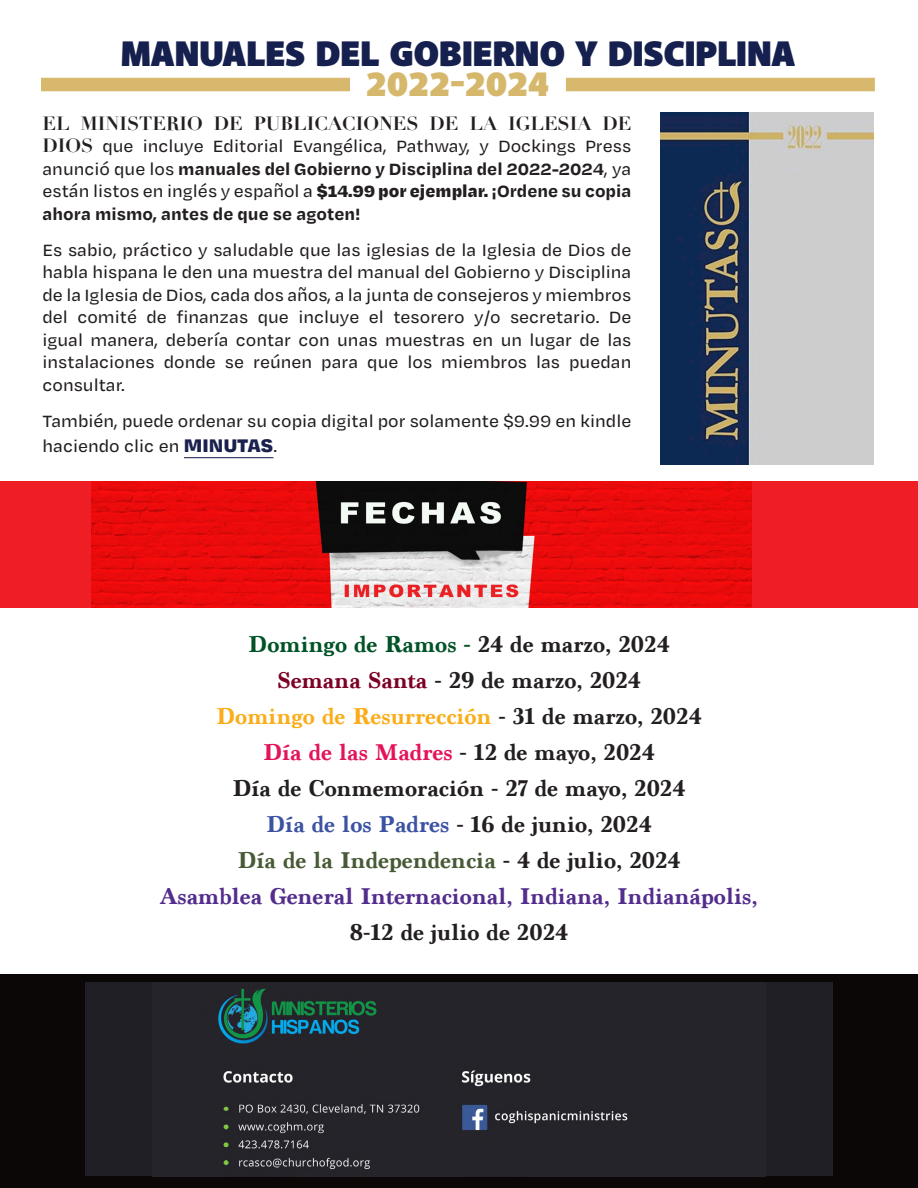
<style>
.page{position:relative;width:918px;height:1188px;background:#fff}
.page>*{position:absolute;margin:0;border:0;box-sizing:border-box;transform-origin:0 0}
.H1_Header{font:900 36px "Akagi Pro";color:#16204e}
.H1_Header-2{font:900 36px "Akagi Pro";color:#d6b86d}
.H1_Header-3{font:700 24px/36px "Marion";color:#231f20;text-align:center}
.Paragraph{font:500 18.75px/22.5px "Degular Text";color:#231f20;text-align:justify}
.s1{font-family:"Didot";font-weight:700}
.s2{font-weight:700}
.s3{font-weight:900}
.s4{font-weight:900;font-size:21px;color:#1a214e}
.s5{color:#005227}
.s6{color:#7d0025}
.s7{color:#faad19}
.s8{color:#e3155a}
.s9{color:#3c53a3}
.s10{color:#475a35}
.s11{color:#532d8d}
</style>
<div class="page">
<div style="left:0;top:975px;width:918px;height:213px;background:#0b0706"></div>
<hr style="left:184px;top:457px;width:89px;height:1px;background:#1a214e">
<img style="left:661px;top:112px;width:213px;height:352px">
<div style="left:0;top:482px;width:918px;height:126px;background:#ee1e24"></div>
<img style="left:92px;top:482px;width:660px;height:126px">
<div style="left:566px;top:78px;width:309px;height:13px;background:#d7b86d"></div>
<div style="left:41px;top:78px;width:309px;height:13px;background:#d7b86d"></div>
<div style="left:85px;top:982px;width:748px;height:194px;background:#201f26"></div>
<img style="left:218px;top:988px;width:410px;height:182px">
<p class="H1_Header" style="left:121px;top:32px;width:676px">MANUALES DEL GOBIERNO Y DISCIPLINA</p>
<p class="H1_Header-2" style="left:366px;top:62px;width:185px">2022-2024</p>
<p class="Paragraph" style="left:43px;top:112px;width:590px"><span class="s1">EL MINISTERIO DE PUBLICACIONES DE LA IGLESIA DE DIOS</span> que incluye Editorial Evangélica, Pathway, y Dockings Press anunció que los <span class="s2">manuales del Gobierno y Disciplina del 2022-2024</span>, ya están listos en inglés y español a <span class="s3">$14.99 por ejemplar.</span> <span class="s2">¡Ordene su copia ahora mismo, antes de que se agoten!</span></p>
<p class="Paragraph" style="left:43px;top:238px;width:590px">Es sabio, práctico y saludable que las iglesias de la Iglesia de Dios de habla hispana le den una muestra del manual del Gobierno y Disciplina de la Iglesia de Dios, cada dos años, a la junta de consejeros y miembros del comité de finanzas que incluye el tesorero y/o secretario. De igual manera, debería contar con unas muestras en un lugar de las instalaciones donde se reúnen para que los miembros las puedan consultar.</p>
<p class="Paragraph" style="left:43px;top:407px;width:590px;line-height:25.2px">También, puede ordenar su copia digital por solamente $9.99 en kindle haciendo clic en <span class="s4">MINUTAS</span>.</p>
<p class="H1_Header-3" style="left:160px;top:626px;width:599px"><span class="s5">Domingo de Ramos -</span> 24 de marzo, 2024<br><span class="s6">Semana Santa</span> - 29 de marzo, 2024<br><span class="s7">Domingo de Resurrección</span> - 31 de marzo, 2024<br><span class="s8">Día de las Madres</span> - 12 de mayo, 2024<br>Día de Conmemoración - 27 de mayo, 2024<br><span class="s9">Día de los Padres</span> - 16 de junio, 2024<br><span class="s10">Día de la Independencia</span> - 4 de julio, 2024<br><span class="s11">Asamblea General Internacional, Indiana, Indianápolis, </span>8-12 de julio de 2024</p>
</div>
